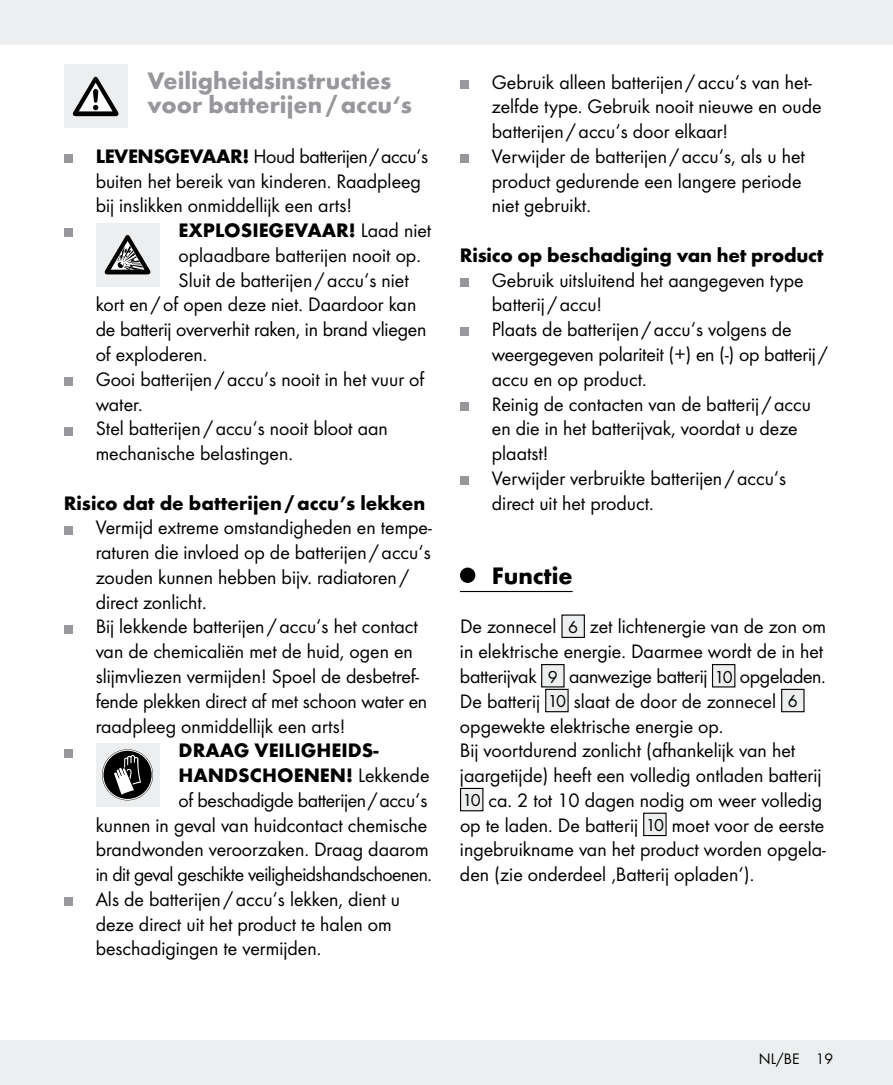
<style>
.page{position:relative;width:893px;height:1085px;background:#fff}
.page>*{position:absolute;margin:0;border:0;box-sizing:border-box;transform-origin:0 0}
.t1{font:700 24.75px/24.8px "Futura";color:#97979c}
.t2{font:700 24.75px "Futura";color:#000}
.t3{font:20.25px/24.8px "Futura Boo";color:#000}
.t4{font:700 20.25px/24.8px "Futura";color:#000}
.t5{font:15.75px "Futura Boo";color:#000}
.s1{font-family:"Futura";font-weight:700}
.s2{font-family:"Futura Boo";font-weight:400}
.s3{font-size:18px}
</style>
<div class="page">
<div style="left:0;top:1040px;width:893px;height:44px;background:#eceeef"></div>
<div style="left:0;top:0;width:893px;height:45px;background:#eceeef"></div>
<div style="left:64px;top:65px;width:64px;height:63px;background:#eceeef"></div>
<svg style="left:73px;top:77px;width:45px;height:39px"></svg>
<div style="left:64px;top:154px;width:8px;height:9px;background:#97979c"></div>
<div style="left:64px;top:228px;width:8px;height:9px;background:#97979c"></div>
<div style="left:96px;top:223px;width:63px;height:63px;background:#eceeef"></div>
<svg style="left:105px;top:235px;width:45px;height:39px"></svg>
<div style="left:64px;top:377px;width:8px;height:9px;background:#97979c"></div>
<div style="left:64px;top:426px;width:8px;height:9px;background:#97979c"></div>
<div style="left:64px;top:525px;width:8px;height:9px;background:#97979c"></div>
<div style="left:64px;top:624px;width:8px;height:9px;background:#97979c"></div>
<div style="left:64px;top:748px;width:8px;height:9px;background:#97979c"></div>
<div style="left:96px;top:742px;width:63px;height:64px;background:#eceeef"></div>
<svg style="left:102px;top:749px;width:51px;height:51px"></svg>
<div style="left:64px;top:897px;width:8px;height:8px;background:#97979c"></div>
<hr style="left:460px;top:591px;width:113px;height:1px;background:#000">
<div style="left:460px;top:80px;width:9px;height:9px;background:#97979c"></div>
<div style="left:460px;top:154px;width:9px;height:9px;background:#97979c"></div>
<div style="left:460px;top:278px;width:9px;height:9px;background:#97979c"></div>
<div style="left:460px;top:327px;width:9px;height:9px;background:#97979c"></div>
<div style="left:460px;top:402px;width:9px;height:8px;background:#97979c"></div>
<div style="left:460px;top:476px;width:9px;height:9px;background:#97979c"></div>
<div style="left:460px;top:567px;width:15px;height:16px;background:#000;border-radius:50%"></div>
<div style="left:562px;top:615px;width:22px;height:22px;background:#eceeef"></div>
<div style="left:561px;top:614px;width:24px;height:24px;border:1px solid #000"></div>
<div style="left:542px;top:664px;width:22px;height:22px;background:#eceeef"></div>
<div style="left:541px;top:664px;width:24px;height:23px;border:1px solid #000"></div>
<div style="left:712px;top:664px;width:23px;height:22px;background:#eceeef"></div>
<div style="left:712px;top:664px;width:23px;height:23px;border:1px solid #000"></div>
<div style="left:546px;top:689px;width:22px;height:22px;background:#eceeef"></div>
<div style="left:545px;top:688px;width:24px;height:24px;border:1px solid #000"></div>
<div style="left:782px;top:689px;width:22px;height:22px;background:#eceeef"></div>
<div style="left:781px;top:688px;width:24px;height:24px;border:1px solid #000"></div>
<div style="left:461px;top:788px;width:22px;height:22px;background:#eceeef"></div>
<div style="left:460px;top:787px;width:23px;height:24px;border:1px solid #000"></div>
<div style="left:644px;top:813px;width:22px;height:22px;background:#eceeef"></div>
<div style="left:643px;top:812px;width:24px;height:24px;border:1px solid #000"></div>
<p class="t1" style="left:148px;top:67px;width:266px">Veiligheidsinstructies voor batterijen/accu‘s</p>
<p class="t3" style="left:96px;top:144px;width:334px"><span class="s1">LEVENSGEVAAR!</span> Houd batterijen/accu‘s buiten het bereik van kinderen. Raadpleeg bij inslikken onmiddellijk een arts!</p>
<p class="t4" style="left:179px;top:218px;width:254px">EXPLOSIEGEVAAR! <span class="s2">Laad niet</span></p>
<p class="t3" style="left:179px;top:243px;width:244px">oplaadbare batterijen nooit op.</p>
<p class="t3" style="left:179px;top:267px;width:232px">Sluit de batterijen /accu‘s niet</p>
<p class="t3" style="left:96px;top:292px;width:322px">kort en /of open deze niet. Daardoor kan</p>
<p class="t3" style="left:96px;top:317px;width:332px">de batterij oververhit raken, in brand vliegen</p>
<p class="t3" style="left:96px;top:342px;width:113px">of exploderen.</p>
<p class="t3" style="left:96px;top:366px;width:330px">Gooi batterijen /accu‘s nooit in het vuur of</p>
<p class="t3" style="left:96px;top:391px;width:49px">water.</p>
<p class="t3" style="left:96px;top:416px;width:294px">Stel batterijen /accu‘s nooit bloot aan</p>
<p class="t3" style="left:96px;top:441px;width:199px">mechanische belastingen.</p>
<p class="t4" style="left:64px;top:490px;width:363px">Risico dat de batterijen/accu’s lekken</p>
<p class="t3" style="left:96px;top:515px;width:338px">Vermijd extreme omstandigheden en tempe&shy;raturen die invloed op de batterijen /accu‘s zouden kunnen hebben bijv. radiatoren / direct zonlicht.<br>Bij lekkende batterijen /accu‘s het contact van de chemicaliën met de huid, ogen en slijmvliezen vermijden! Spoel de desbetref&shy;fende plekken direct af met schoon water en raadpleeg onmiddellijk een arts!</p>
<p class="t4" style="left:179px;top:737px;width:252px">DRAAG VEILIGHEIDS-<br>HANDSCHOENEN! <span class="s2">Lekkende</span></p>
<p class="t3" style="left:96px;top:787px;width:338px;text-indent:83px">of beschadigde batterijen/accu‘s kunnen in geval van huidcontact chemische brandwonden veroorzaken. Draag daarom in dit geval geschikte veiligheidshandschoenen.<br>Als de batterijen /accu‘s lekken, dient u deze direct uit het product te halen om beschadigingen te vermijden.</p>
<p class="t3" style="left:492px;top:69px;width:331px">Gebruik alleen batterijen /accu‘s van het&shy;zelfde type. Gebruik nooit nieuwe en oude batterijen /accu‘s door elkaar!<br>Verwijder de batterijen /accu‘s, als u het product gedurende een langere periode niet gebruikt.</p>
<p class="t4" style="left:460px;top:242px;width:365px">Risico op beschadiging van het product</p>
<p class="t3" style="left:492px;top:267px;width:337px">Gebruik uitsluitend het aangegeven type batterij /accu!<br>Plaats de batterijen /accu‘s volgens de weergegeven polariteit (+) en (-) op batterij/ accu en op product.<br>Reinig de contacten van de batterij /accu en die in het batterijvak, voordat u deze plaatst!<br>Verwijder verbruikte batterijen /accu‘s direct uit het product.</p>
<p class="t2" style="left:492px;top:560px;width:82px">Functie</p>
<p class="t3" style="left:460px;top:614px;width:368px">De zonnecel <span class="s3">6</span> zet lichtenergie van de zon om in elektrische energie. Daarmee wordt de in het batterijvak <span class="s3">9</span> aanwezige batterij <span class="s3">10</span> opgeladen.<br>De batterij <span class="s3">10</span> slaat de door de zonnecel <span class="s3">6 </span>opgewekte elektrische energie op.<br>Bij voortdurend zonlicht (afhankelijk van het jaargetijde) heeft een volledig ontladen batterij <span class="s3">10</span> ca. 2 tot 10 dagen nodig om weer volledig op te laden. De batterij <span class="s3">10</span> moet voor de eerste ingebruikname van het product worden opgela&shy;den (zie onderdeel ‚Batterij opladen‘).</p>
<p class="t5" style="left:759px;top:1048px;width:76px">NL/BE 19</p>
</div>
